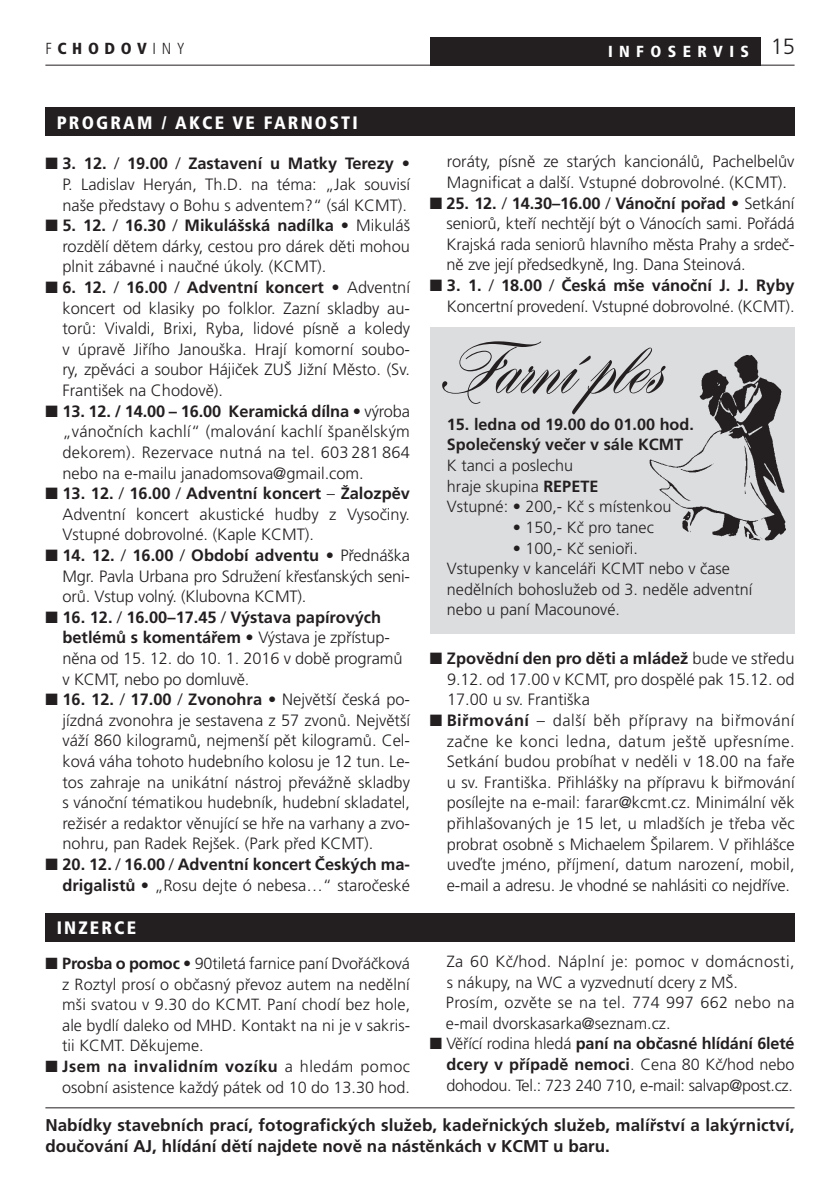
<style>
.page{position:relative;width:840px;height:1191px;background:#fff}
.page>*{position:absolute;margin:0;border:0;box-sizing:border-box;transform-origin:0 0}
.t1{font:76.6px "Hogarth Scr DCE";color:#231f20}
.t2{font:900 condensed 18px "Frutiger CE";letter-spacing:.12em;color:#fff}
.t3{font:700 17px/21px "Frutiger CE";letter-spacing:.005em;color:#231f20}
.t4{font:300 16.4px/20.6px "Frutiger CE";color:#231f20;text-align:justify}
.t5{font:700 16.4px/20.6px "Frutiger CE";color:#231f20;text-align:right}
.t6{font:300 16.2px/20.6px "Frutiger CE";color:#231f20}
.t7{font:700 16.2px/20.6px "Frutiger CE";color:#231f20}
.t8{font:900 condensed 16px "Frutiger CE";letter-spacing:.4em;color:#fff}
.t9{font:900 condensed 16px "Frutiger CE";color:#231f20}
.s1{font-weight:300}
.s2{font-weight:700}
</style>
<div class="page">
<hr style="left:45px;top:65px;width:749px;height:1px;background:#231f20">
<div style="left:429px;top:37px;width:331px;height:28px;background:#231f20"></div>
<div style="left:45px;top:913px;width:749px;height:28px;background:#231f20"></div>
<div style="left:45px;top:108px;width:749px;height:28px;background:#231f20"></div>
<hr style="left:45px;top:1107px;width:749px;height:1px;background:#231f20">
<div style="left:429px;top:327px;width:365px;height:307px;background:#dcdddf"></div>
<img style="left:649px;top:355px;width:137px;height:186px">
<p class="t9" style="left:45px;top:40px;width:141px"><span class="s1">F</span>CHODOV <span class="s1">INY</span></p>
<p class="t8" style="left:607px;top:42px;width:188px">INFOSERVIS <sup>15</sup></p>
<p class="t2" style="left:57px;top:112px;width:302px">PROGRAM / AKCE VE FARNOSTI</p>
<p class="t4" style="left:62px;top:153px;width:349px;text-indent:-17px">■ <span class="s2">3. 12.</span> / <span class="s2">19.00</span> / <span class="s2">Zastavení u Matky Terezy • </span>P. Ladislav Heryán, Th.D. na téma: „Jak souvisí naše představy o Bohu s adventem?“ (sál KCMT).</p>
<p class="t4" style="left:62px;top:215px;width:349px;text-indent:-17px">■ <span class="s2">5. 12.</span> / <span class="s2">16.30</span> / <span class="s2">Mikulášská nadílka •</span> Mikuláš rozdělí dětem dárky, cestou pro dárek děti mohou plnit zábavné i naučné úkoly. (KCMT).</p>
<p class="t4" style="left:62px;top:277px;width:349px;text-indent:-17px">■ <span class="s2">6. 12.</span> / <span class="s2">16.00</span> / <span class="s2">Adventní koncert •</span> Adventní koncert od klasiky po folklor. Zazní skladby au&shy;torů: Vivaldi, Brixi, Ryba, lidové písně a koledy v úpravě Jiřího Janouška. Hrají komorní soubo&shy;ry, zpěváci a soubor Hájiček ZUŠ Jižní Město. (Sv.<br>František na Chodově).</p>
<p class="t4" style="left:62px;top:400px;width:349px;text-indent:-17px">■ <span class="s2">13. 12. / 14.00 – 16.00 Keramická dílna •</span> výroba „vánočních kachlí“ (malování kachlí španělským dekorem). Rezervace nutná na tel. 603 281 864 nebo na e-mailu janadomsova@gmail.com.</p>
<p class="t4" style="left:62px;top:483px;width:349px;text-indent:-17px">■ <span class="s2">13. 12.</span> / <span class="s2">16.00</span> / <span class="s2">Adventní koncert</span> – <span class="s2">Žalozpěv </span>Adventní koncert akustické hudby z Vysočiny.<br>Vstupné dobrovolné. (Kaple KCMT).</p>
<p class="t4" style="left:62px;top:545px;width:349px;text-indent:-17px">■ <span class="s2">14. 12.</span> / <span class="s2">16.00</span> / <span class="s2">Období adventu •</span> Přednáška Mgr. Pavla Urbana pro Sdružení křesťanských seni&shy;orů. Vstup volný. (Klubovna KCMT).</p>
<p class="t4" style="left:62px;top:606px;width:341px;text-align:left;text-indent:-17px">■ <span class="s2">16. 12.</span> / <span class="s2">16.00–17.45</span> / <span class="s2">Výstava papírových betlémů s komentářem •</span> Výstava je zpřístup&shy;něna od 15. 12. do 10. 1. 2016 v době programů v KCMT, nebo po domluvě.</p>
<p class="t4" style="left:62px;top:689px;width:349px;text-indent:-17px">■ <span class="s2">16. 12.</span> / <span class="s2">17.00</span> / <span class="s2">Zvonohra •</span> Největší česká po&shy;jízdná zvonohra je sestavena z 57 zvonů. Největší váží 860 kilogramů, nejmenší pět kilogramů. Cel&shy;ková váha tohoto hudebního kolosu je 12 tun. Le&shy;tos zahraje na unikátní nástroj převážně skladby s vánoční tématikou hudebník, hudební skladatel, režisér a redaktor věnující se hře na varhany a zvo&shy;nohru, pan Radek Rejšek. (Park před KCMT).</p>
<p class="t5" style="left:45px;top:854px;width:366px">■ 20. 12. <span class="s1">/</span> 16.00 <span class="s1">/</span> Adventní koncert Českých ma&shy;drigalistů • <span class="s1">„Rosu dejte ó nebesa…“ staročeské</span></p>
<p class="t2" style="left:57px;top:917px;width:12px">INZER</p>
<p class="t2" style="left:114px;top:917px;width:21px">CE</p>
<p class="t4" style="left:446px;top:151px;width:349px">roráty, písně ze starých kancionálů, Pachelbelův<br>Magnificat a další. Vstupné dobrovolné. (KCMT).</p>
<p class="t4" style="left:446px;top:192px;width:349px;text-indent:-17px">■ <span class="s2">25. 12.</span> / <span class="s2">14.30–16.00</span> / <span class="s2">Vánoční pořad •</span> Setkání seniorů, kteří nechtějí být o Vánocích sami. Pořádá Krajská rada seniorů hlavního města Prahy a srdeč&shy;ně zve její předsedkyně, Ing. Dana Steinová.</p>
<p class="t4" style="left:429px;top:275px;width:366px;text-align:right">■ <span class="s2">3. 1.</span> / <span class="s2">18.00</span> / <span class="s2">Česká mše vánoční J. J. Ryby<br></span>Koncertní provedení. Vstupné dobrovolné. (KCMT).</p>
<h1 class="t1" style="left:436px;top:325px;width:224px">Farní ples</h1>
<p class="t7" style="left:446px;top:414px;width:248px">15. ledna od 19.00 do 01.00 hod.<br>Společenský večer v sále KCMT</p>
<p class="t6" style="left:446px;top:455px;width:226px">K tanci a poslechu<br>hraje skupina <span class="s2">REPETE<br></span>Vstupné: • 200,- Kč s místenkou</p>
<p class="t6" style="left:512px;top:517px;width:143px">• 150,- Kč pro tanec</p>
<p class="t6" style="left:446px;top:537px;width:307px;text-indent:66px">• 100,- Kč senioři.<br>Vstupenky v kanceláři KCMT nebo v čase nedělních bohoslužeb od 3. neděle adventní nebo u paní Macounové.</p>
<p class="t4" style="left:447px;top:648px;width:349px;text-indent:-17px">■ <span class="s2">Zpovědní den pro děti a mládež</span> bude ve středu 9.12. od 17.00 v KCMT, pro dospělé pak 15.12. od 17.00 u sv. Františka</p>
<p class="t4" style="left:446px;top:710px;width:349px;text-indent:-17px">■ <span class="s2">Biřmování</span> – další běh přípravy na biřmování začne ke konci ledna, datum ještě upřesníme.<br>Setkání budou probíhat v neděli v 18.00 na faře u sv. Františka. Přihlášky na přípravu k biřmování posílejte na e-mail: farar@kcmt.cz. Minimální věk přihlašovaných je 15 let, u mladších je třeba věc probrat osobně s Michaelem Špilarem. V přihlášce uveďte jméno, příjmení, datum narození, mobil, e-mail a adresu. Je vhodné se nahlásiti co nejdříve.</p>
<p class="t6" style="left:445px;top:951px;width:350px">Za 60 Kč/hod. Náplní je: pomoc v domácnosti, s nákupy, na WC a vyzvednutí dcery z MŠ.<br>Prosím, ozvěte se na tel. 774 997 662 nebo na e-mail dvorskasarka@seznam.cz.</p>
<p class="t6" style="left:446px;top:1033px;width:349px;text-align:justify;text-indent:-17px">■ Věřící rodina hledá <span class="s2">paní na občasné hlídání 6leté dcery v případě nemoci</span>. Cena 80 Kč/hod nebo dohodou. Tel.: 723 240 710, e-mail: salvap@post.cz.</p>
<p class="t3" style="left:45px;top:1114px;width:750px">Nabídky stavebních prací, fotografických služeb, kadeřnických služeb, malířství a lakýrnictví, doučování AJ, hlídání dětí najdete nově na nástěnkách v KCMT u baru.</p>
<p class="t6" style="left:62px;top:953px;width:349px;text-align:justify;text-indent:-17px">■ <span class="s2">Prosba o pomoc •</span> 90tiletá farnice paní Dvořáčková z Roztyl prosí o občasný převoz autem na nedělní mši svatou v 9.30 do KCMT. Paní chodí bez hole, ale bydlí daleko od MHD. Kontakt na ni je v sakris&shy;tii KCMT. Děkujeme.</p>
<p class="t6" style="left:45px;top:1056px;width:366px;text-align:right">■ <span class="s2">Jsem na invalidním vozíku</span> a hledám pomoc osobní asistence každý pátek od 10 do 13.30 hod.</p>
</div>
